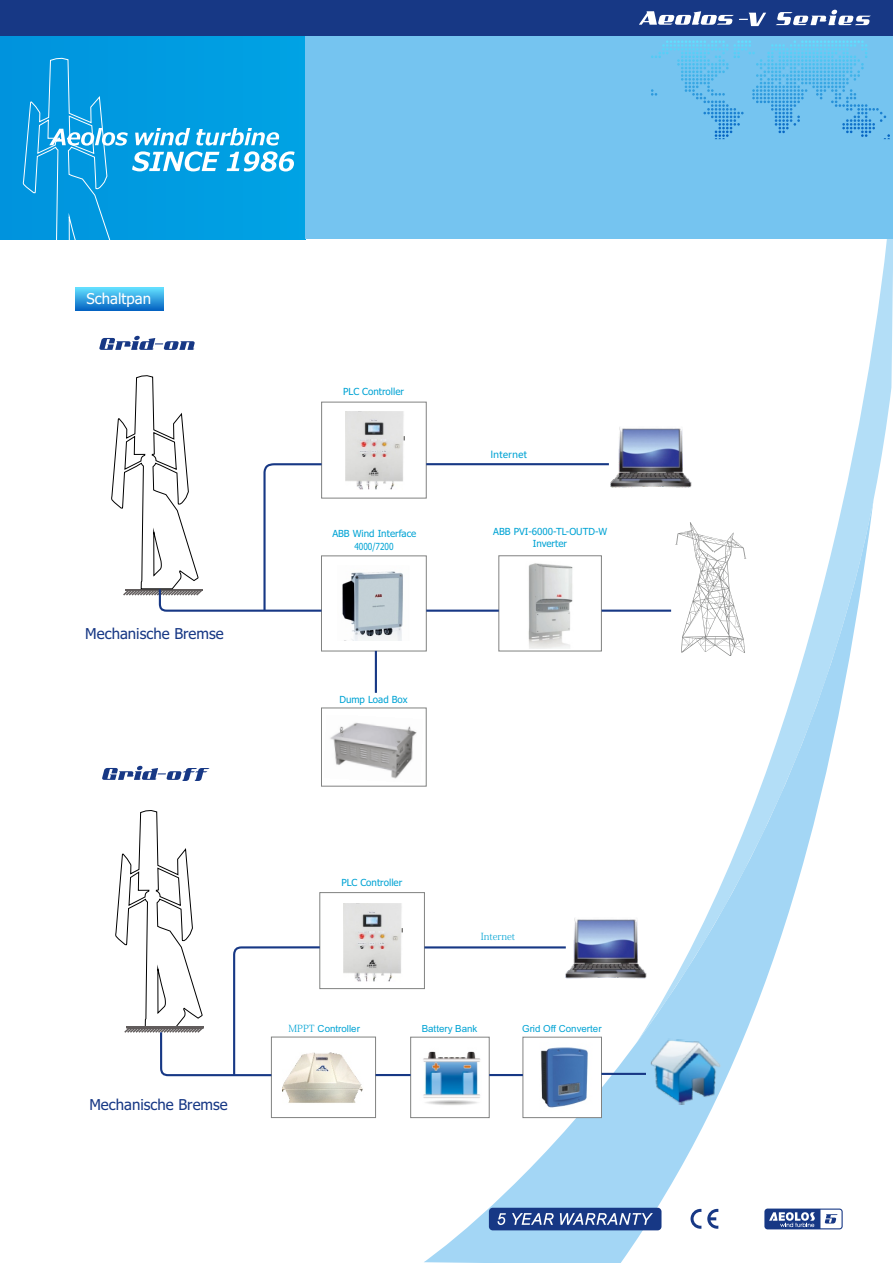
<style>
.page{position:relative;width:893px;height:1263px;background:#fff}
.page>*{position:absolute;margin:0;border:0;box-sizing:border-box;transform-origin:0 0}
.t1{font:15px "Tahoma";color:#173885}
.t2{font:15px "Tahoma";color:#fff}
.t3{font:9.75px/11.9px "Tahoma";color:#00a3d4;text-align:center}
.t4{font:9.75px "Arial";color:#00a3d4}
.t5{font:9.75px "Tahoma";color:#00a3d4;scale:.85 1}
.t6{font:9.75px "Microsoft Ya Hei";color:#00a3d4}
.t7{font:9.75px "Adobe Fangsong Std";color:#00a3d4}
.s1{font-family:"Adobe Fangsong Std"}
</style>
<div class="page">
<svg style="left:843px;top:239px;width:50px;height:264px"></svg>
<svg style="left:424px;top:500px;width:449px;height:763px"></svg>
<div style="left:0;top:0;width:893px;height:38px;background:#173885"></div>
<div style="left:0;top:36px;width:306px;height:203px;background:#0098df"></div>
<div style="left:306px;top:36px;width:587px;height:203px;background:#75c4f0"></div>
<svg style="left:23px;top:58px;width:272px;height:182px"></svg>
<svg style="left:651px;top:55px;width:89px;height:84px"></svg>
<svg style="left:764px;top:1208px;width:79px;height:21px"></svg>
<div style="left:489px;top:1208px;width:172px;height:22px;background:#173885;border-radius:4px"></div>
<svg style="left:497px;top:1213px;width:156px;height:12px"></svg>
<svg style="left:707px;top:1209px;width:11px;height:20px"></svg>
<svg style="left:690px;top:1209px;width:11px;height:20px"></svg>
<svg style="left:639px;top:11px;width:127px;height:15px"></svg>
<svg style="left:776px;top:10px;width:95px;height:15px"></svg>
<img style="left:508px;top:558px;width:85px;height:91px">
<div style="left:75px;top:288px;width:88px;height:22px;background:linear-gradient(to bottom,#60ddfd,#0b6bc6)"></div>
<svg style="left:675px;top:522px;width:71px;height:134px"></svg>
<svg style="left:410px;top:1037px;width:80px;height:81px"></svg>
<svg style="left:523px;top:1037px;width:79px;height:81px"></svg>
<img style="left:416px;top:1044px;width:70px;height:67px">
<svg style="left:99px;top:336px;width:96px;height:14px"></svg>
<svg style="left:102px;top:766px;width:108px;height:15px"></svg>
<img style="left:342px;top:571px;width:61px;height:69px">
<img style="left:330px;top:722px;width:87px;height:57px">
<img style="left:531px;top:1043px;width:67px;height:69px">
<hr style="left:375px;top:651px;width:2px;height:42px;background:#173885">
<hr style="left:426px;top:610px;width:73px;height:2px;background:#173885">
<hr style="left:602px;top:610px;width:69px;height:2px;background:#173885">
<hr style="left:376px;top:1074px;width:35px;height:2px;background:#173885">
<hr style="left:489px;top:1074px;width:34px;height:2px;background:#173885">
<hr style="left:601px;top:1073px;width:45px;height:2px;background:#173885">
<img style="left:648px;top:1039px;width:75px;height:66px">
<div style="left:321px;top:402px;width:105px;height:96px;border:1px solid #818281"></div>
<img style="left:345px;top:411px;width:59px;height:78px">
<hr style="left:426px;top:463px;width:183px;height:2px;background:#173885">
<img style="left:605px;top:427px;width:87px;height:61px">
<div style="left:320px;top:892px;width:105px;height:97px;border:1px solid #818281"></div>
<img style="left:376px;top:903px;width:26px;height:78px">
<hr style="left:424px;top:946px;width:142px;height:2px;background:#173885">
<img style="left:560px;top:914px;width:89px;height:69px">
<svg style="left:115px;top:810px;width:261px;height:308px"></svg>
<svg style="left:111px;top:375px;width:213px;height:238px"></svg>
<h1 class="t2" style="left:87px;top:292px;width:66px">Schaltpan</h1>
<h1 class="t1" style="left:85px;top:628px;width:140px">Mechanische Bremse</h1>
<p class="t3" style="left:343px;top:387px;width:62px">PLC Controller</p>
<p class="t3" style="left:332px;top:528px;width:85px">ABB Wind Interface</p>
<p class="t5" style="left:354px;top:543px;width:48px">4000/7200</p>
<p class="t3" style="left:339px;top:694px;width:70px">Dump Load Box</p>
<p class="t6" style="left:490px;top:450px;width:38px">Internet</p>
<p class="t3" style="left:493px;top:526px;width:115px">ABB PVI-6000-TL-OUTD-W<br>Inverter</p>
<h1 class="t1" style="left:89px;top:1098px;width:140px">Mechanische Bremse</h1>
<p class="t3" style="left:341px;top:877px;width:62px">PLC Controller</p>
<p class="t7" style="left:481px;top:931px;width:36px">Internet</p>
<p class="t4" style="left:288px;top:1025px;width:73px"><span class="s1">MPPT</span> Controller</p>
<p class="t4" style="left:422px;top:1025px;width:57px">Battery Bank</p>
<p class="t4" style="left:522px;top:1025px;width:81px">Grid Off Converter</p>
</div>
